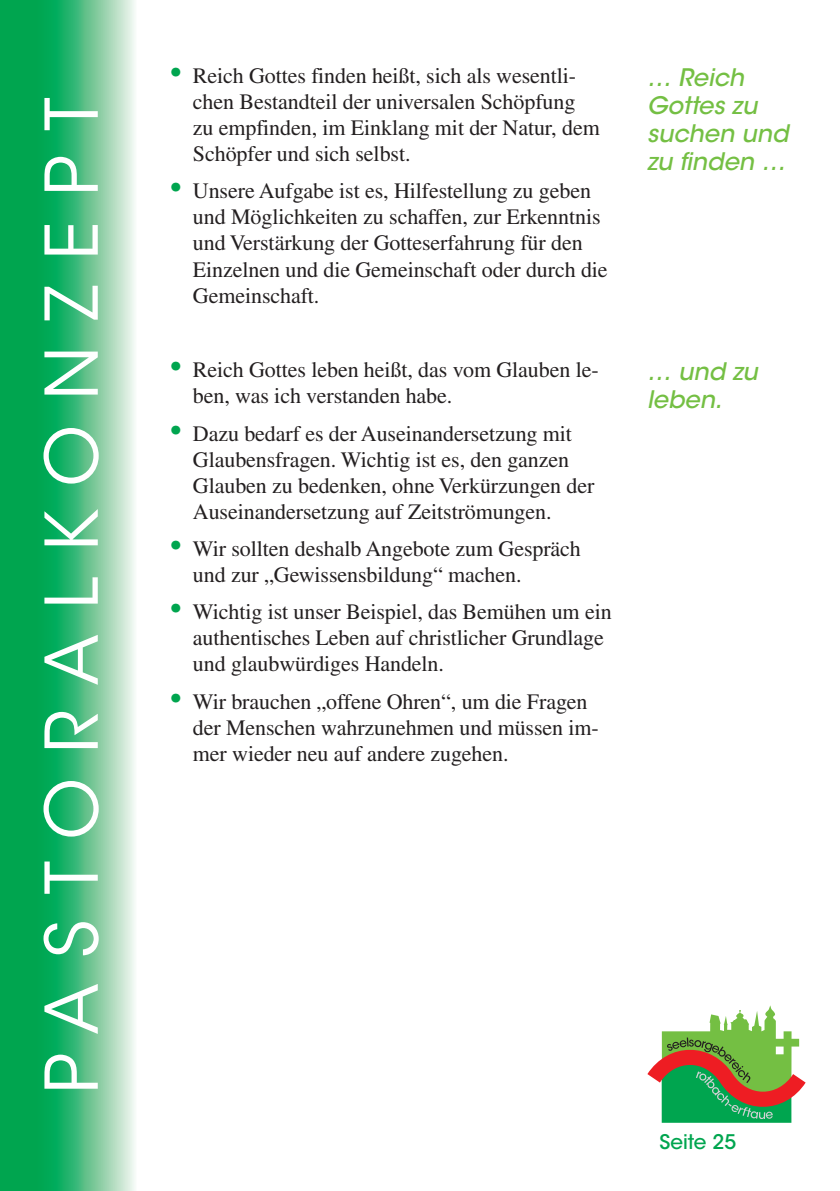
<style>
.page{position:relative;width:840px;height:1191px;background:#fff}
.page>*{position:absolute;margin:0;border:0;box-sizing:border-box;transform-origin:0 0}
.t1{font:72px "ITC Avant Garde Std";letter-spacing:.35em;color:#fff}
.t2{font:italic 500 24px/28px "ITC Avant Garde Std";color:#74bf43}
.t3{font:22px/26px "Times LT Std";letter-spacing:-.005em;color:#231f20}
.t4{font:500 20px "ITC Avant Garde Std";color:#00a54f}
.s1{font-size:33px;color:#00a54f}
</style>
<div class="page">
<svg style="left:647px;top:1005px;width:158px;height:118px"></svg>
<div style="left:0;top:0;width:41px;height:1191px;background:#00a54f"></div>
<svg style="left:41px;top:0;width:94px;height:1191px;background:#66c693"></svg>
<h1 class="t1" style="left:28px;top:1093px;width:997px;rotate:-90deg">Pastoralkonzept</h1>
<p class="t3" style="left:193px;top:63px;width:408px;text-indent:-23px"><span class="s1">•</span> Reich Gottes finden heißt, sich als wesentli&shy;chen Bestandteil der universalen Schöpfung zu empfinden, im Einklang mit der Natur, dem Schöpfer und sich selbst.</p>
<p class="t3" style="left:193px;top:178px;width:416px;text-indent:-23px"><span class="s1">•</span> Unsere Aufgabe ist es, Hilfestellung zu geben und Möglichkeiten zu schaffen, zur Erkenntnis und Verstärkung der Gotteserfahrung für den Einzelnen und die Gemeinschaft oder durch die Gemeinschaft.</p>
<p class="t3" style="left:193px;top:357px;width:407px;text-indent:-23px"><span class="s1">•</span> Reich Gottes leben heißt, das vom Glauben le&shy;ben, was ich verstanden habe.</p>
<p class="t3" style="left:193px;top:420px;width:403px;text-indent:-23px"><span class="s1">•</span> Dazu bedarf es der Auseinandersetzung mit Glaubensfragen. Wichtig ist es, den ganzen Glauben zu bedenken, ohne Verkürzungen der Auseinandersetzung auf Zeitströmungen.</p>
<p class="t3" style="left:193px;top:535px;width:389px;text-indent:-23px"><span class="s1">•</span> Wir sollten deshalb Angebote zum Gespräch und zur „Gewissensbildung“ machen.</p>
<p class="t3" style="left:193px;top:599px;width:420px;text-indent:-23px"><span class="s1">•</span> Wichtig ist unser Beispiel, das Bemühen um ein authentisches Leben auf christlicher Grundlage und glaubwürdiges Handeln.</p>
<p class="t3" style="left:193px;top:688px;width:407px;text-indent:-23px"><span class="s1">•</span> Wir brauchen „offene Ohren“, um die Fragen der Menschen wahrzunehmen und müssen im&shy;mer wieder neu auf andere zugehen.</p>
<p class="t2" style="left:646px;top:64px;width:143px">… Reich<br>Gottes zu suchen und zu finden …</p>
<p class="t2" style="left:646px;top:358px;width:112px">… und zu leben.</p>
<p class="t4" style="left:659px;top:1129px;width:78px">Seite 25</p>
</div>
